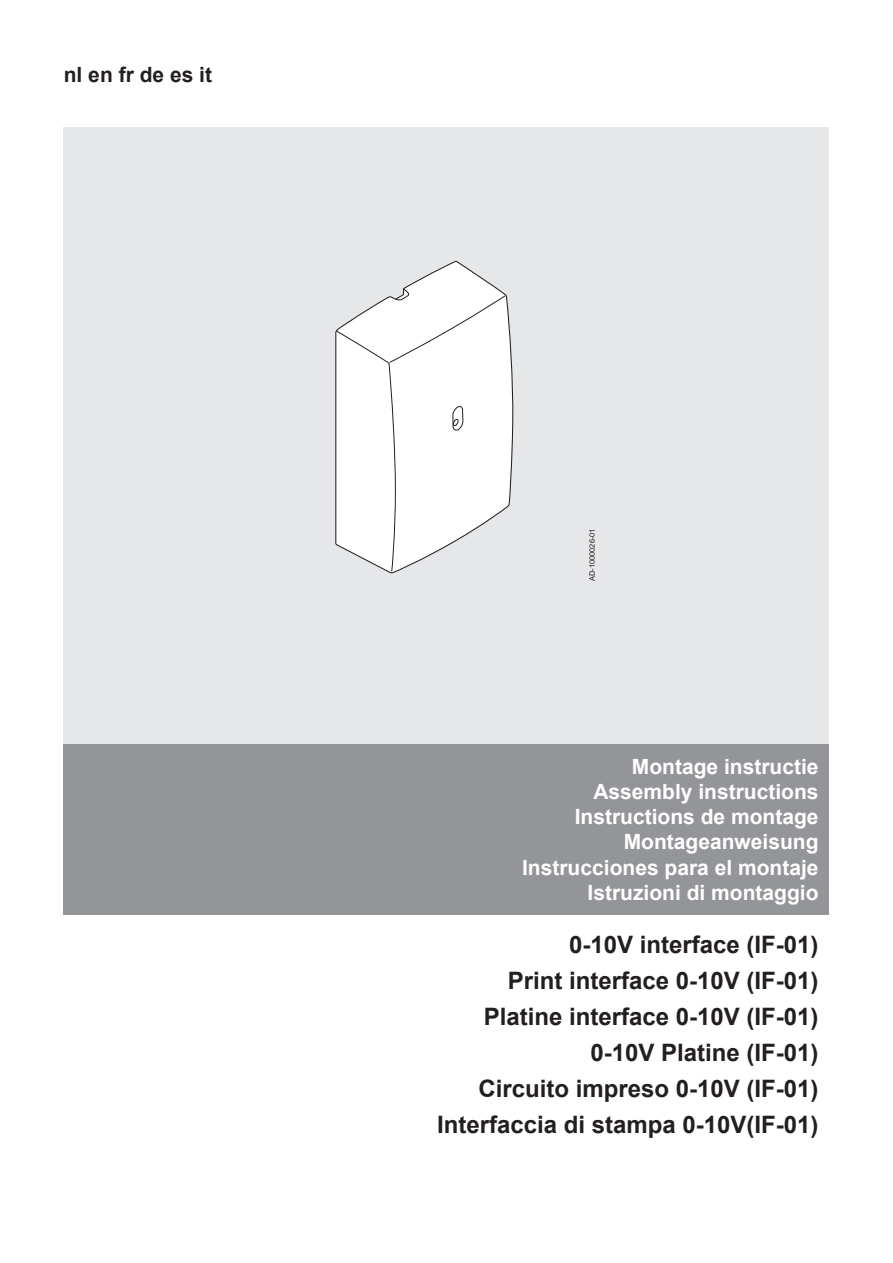
<style>
.page{position:relative;width:893px;height:1263px;background:#fff}
.page>*{position:absolute;margin:0;border:0;box-sizing:border-box;transform-origin:0 0}
.t1{font:700 24px/36px "Arial";color:#231f20;text-align:right}
.t2{font:700 21px/25.2px "Arial";color:#fff;text-align:right}
.t3{font:700 21px "Arial";color:#231f20}
.t4{font:7.5px "Arial";color:#231f20}
</style>
<div class="page">
<div style="left:64px;top:744px;width:765px;height:170px;background:#939598"></div>
<div style="left:64px;top:128px;width:765px;height:616px;background:#e6e7e9"></div>
<svg style="left:335px;top:261px;width:179px;height:313px"></svg>
<svg style="left:336px;top:289px;width:169px;height:282px;background:#f8f8f8"></svg>
<p class="t3" style="left:64px;top:61px;width:150px">nl en fr de es it</p>
<p class="t4" style="left:587px;top:581px;width:54px;rotate:-90deg">AD-1000026-01</p>
<p class="t2" style="left:522px;top:754px;width:298px">Montage instructie<br>Assembly instructions<br>Instructions de montage<br>Montageanweisung<br>Instrucciones para el montaje<br>Istruzioni di montaggio</p>
<p class="t1" style="left:437px;top:927px;width:383px">0-10V interface (IF-01)<br>Print interface 0-10V (IF-01)<br>Platine interface 0-10V (IF-01)<br>0-10V Platine (IF-01)<br>Circuito impreso 0-10V (IF-01)<br>Interfaccia di stampa 0-10V(IF-01)</p>
</div>
